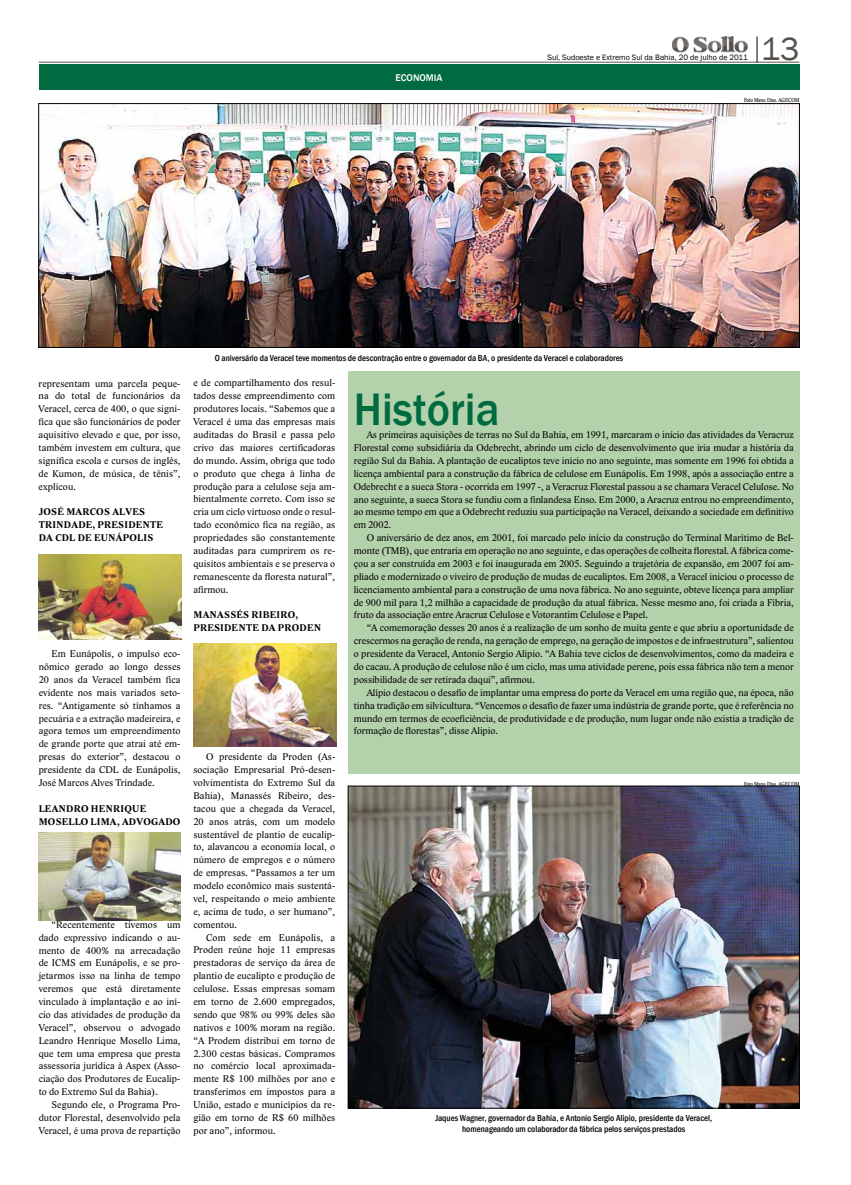
<style>
.page{position:relative;width:851px;height:1185px;background:#fff}
.page>*{position:absolute;margin:0;border:0;box-sizing:border-box;transform-origin:0 0}
.t1{font:500 46.8px "Franklin Gothic";color:#006a40;scale:.94 1}
.t2{font:33px "Franklin Gothic";color:#57514d}
.t3{font:10px/12.9px "Lido STF";letter-spacing:.01em;color:#000;text-align:justify}
.t4{font:700 10px/12.9px "Lido STF";letter-spacing:.025em;color:#000}
.t5{font:500 10px "Franklin Gothic";color:#fff}
.t6{font:500 condensed 9px/11px "Franklin Gothic";color:#000;text-align:center}
.t7{font:8px "Franklin Gothic";color:#000}
.t8{font:6px "Lido STF Condensed";color:#000}
</style>
<div class="page">
<hr style="left:39px;top:62px;width:760px;height:1px;background:#57534c">
<img style="left:672px;top:37px;width:75px;height:15px">
<svg style="left:756px;top:37px;width:1px;height:25px"></svg>
<img style="left:39px;top:554px;width:142px;height:85px">
<img style="left:39px;top:832px;width:141px;height:88px">
<img style="left:193px;top:643px;width:143px;height:103px">
<div style="left:39px;top:64px;width:760px;height:26px;background:#006a40"></div>
<img style="left:40px;top:105px;width:757px;height:241px">
<div style="left:38px;top:103px;width:761px;height:245px;border:1px solid #000"></div>
<div style="left:348px;top:371px;width:451px;height:402px;background:#b3d1aa"></div>
<img style="left:349px;top:787px;width:448px;height:320px">
<div style="left:347px;top:785px;width:452px;height:324px;border:1px solid #000"></div>
<p class="t5" style="left:395px;top:71px;width:49px">ECONOMIA</p>
<p class="t7" style="left:547px;top:52px;width:202px">Sul, Sudoeste e Extremo Sul da Bahia, 20 de julho de 2011</p>
<h2 class="t2" style="left:760px;top:28px;width:40px">13</h2>
<p class="t8" style="left:744px;top:97px;width:57px">Foto Manu Dias. AGECOM</p>
<p class="t3" style="left:39px;top:377px;width:143px">representam uma parcela peque&shy;na do total de funcionários da Veracel, cerca de 400, o que signi&shy;fica que são funcionários de poder aquisitivo elevado e que, por isso, também investem em cultura, que significa escola e cursos de inglês, de Kumon, de música, de tênis”, explicou.</p>
<p class="t4" style="left:39px;top:506px;width:82px">JOSÉ MARCOS ALV</p>
<p class="t4" style="left:39px;top:506px;width:126px;text-indent:94px">ES<br>TRINDADE, PRESIDENTE<br>DA CDL DE EUNÁPOLI S</p>
<p class="t3" style="left:39px;top:647px;width:143px;text-indent:13px">Em Eunápolis, o impulso eco&shy;nômico gerado ao longo desses 20 anos da Veracel também fica evidente nos mais variados seto&shy;res. “Antigamente só tínhamos a pecuária e a extração madeireira, e agora temos um empreendimento de grande porte que atrai até em&shy;presas do exterior”, destacou o presidente da CDL de Eunápolis, José Marcos Alves Trindade.</p>
<p class="t4" style="left:39px;top:802px;width:143px">LEANDRO HENRIQUE<br>MOSELLO LIMA, ADVOGADO</p>
<p class="t3" style="left:39px;top:918px;width:143px;text-indent:13px">“Recentemente tivemos um dado expressivo indicando o au&shy;mento de 400% na arrecadação de ICMS em Eunápolis, e se pro&shy;jetarmos isso na linha de tempo veremos que está diretamente vinculado à implantação e ao iní&shy;cio das atividades de produção da Veracel”, observou o advogado Leandro Henrique Mosello Lima, que tem uma empresa que presta assessoria jurídica à Aspex (Asso&shy;ciação dos Produtores de Eucalip&shy;to do Extremo Sul da Bahia).</p>
<p class="t3" style="left:39px;top:1098px;width:143px;text-indent:13px">Segundo ele, o Programa Pro&shy;dutor Florestal, desenvolvido pela Veracel, é uma prova de repartição</p>
<p class="t6" style="left:215px;top:352px;width:410px">O aniversário da Veracel teve momentos de descontração entre o governador da BA, o presidente da Veracel e colaboradores</p>
<p class="t3" style="left:193px;top:377px;width:143px">e de compartilhamento dos resul&shy;tados desse empreendimento com produtores locais. “Sabemos que a Veracel é uma das empresas mais auditadas do Brasil e passa pelo crivo das maiores certificadoras do mundo. Assim, obriga que todo o produto que chega à linha de produção para a celulose seja am&shy;bientalmente correto. Com isso se cria um ciclo virtuoso onde o resul&shy;tado econômico fica na região, as propriedades são constantemente auditadas para cumprirem os re&shy;quisitos ambientais e se preserva o remanescente da floresta natural”, afirmou.</p>
<p class="t4" style="left:193px;top:609px;width:65px">MANASSÉS RIB</p>
<p class="t4" style="left:193px;top:609px;width:129px;text-indent:76px">EIRO,<br>PRESIDENTE DA PRODEN</p>
<p class="t3" style="left:193px;top:750px;width:143px;text-indent:13px">O presidente da Proden (As&shy;sociação Empresarial Pró-desen&shy;volvimentista do Extremo Sul da Bahia), Manassés Ribeiro, des&shy;tacou que a chegada da Veracel, 20 anos atrás, com um modelo sustentável de plantio de eucalip&shy;to, alavancou a economia local, o número de empregos e o número de empresas. “Passamos a ter um modelo econômico mais sustentá&shy;vel, respeitando o meio ambiente e, acima de tudo, o ser humano”, comentou.</p>
<p class="t3" style="left:193px;top:931px;width:143px;text-indent:13px">Com sede em Eunápolis, a Proden reúne hoje 11 empresas prestadoras de serviço da área de plantio de eucalipto e produção de celulose. Essas empresas somam em torno de 2.600 empregados, sendo que 98% ou 99% deles são nativos e 100% moram na região. “A Prodem distribui em torno de 2.300 cestas básicas. Compramos no comércio local aproximada&shy;mente R$ 100 milhões por ano e transferimos em impostos para a União, estado e municípios da re&shy;gião em torno de R$ 60 milhões por ano”, informou.</p>
<h1 class="t1" style="left:354px;top:381px;width:156px">HISTÓRIA</h1>
<p class="t3" style="left:354px;top:428px;width:441px;text-indent:13px">As primeiras aquisições de terras no Sul da Bahia, em 1991, marcaram o início das atividades da Veracruz Florestal como subsidiária da Odebrecht, abrindo um ciclo de desenvolvimento que iria mudar a história da região Sul da Bahia. A plantação de eucaliptos teve início no ano seguinte, mas somente em 1996 foi obtida a licença ambiental para a construção da fábrica de celulose em Eunápolis. Em 1998, após a associação entre a Odebrecht e a sueca Stora - ocorrida em 1997 -, a Veracruz Florestal passou a se chamara Veracel Celulose. No ano seguinte, a sueca Stora se fundiu com a finlandesa Enso. Em 2000, a Aracruz entrou no empreendimento, ao mesmo tempo em que a Odebrecht reduziu sua participação na Veracel, deixando a sociedade em definitivo em 2002.</p>
<p class="t3" style="left:354px;top:531px;width:441px;text-indent:13px">O aniversário de dez anos, em 2001, foi marcado pelo início da construção do Terminal Marítimo de Bel&shy;monte (TMB), que entraria em operação no ano seguinte, e das operações de colheita florestal. A fábrica come&shy;çou a ser construída em 2003 e foi inaugurada em 2005. Seguindo a trajetória de expansão, em 2007 foi am&shy;pliado e modernizado o viveiro de produção de mudas de eucaliptos. Em 2008, a Veracel iniciou o processo de licenciamento ambiental para a construção de uma nova fábrica. No ano seguinte, obteve licença para ampliar de 900 mil para 1,2 milhão a capacidade de produção da atual fábrica. Nesse mesmo ano, foi criada a Fibria, fruto da associação entre Aracruz Celulose e Votorantim Celulose e Papel.</p>
<p class="t3" style="left:354px;top:622px;width:441px;text-indent:13px">“A comemoração desses 20 anos é a realização de um sonho de muita gente e que abriu a oportunidade de crescermos na geração de renda, na geração de emprego, na geração de impostos e de infraestrutura”, salientou o presidente da Veracel, Antonio Sergio Alipio. “A Bahia teve ciclos de desenvolvimentos, como da madeira e do cacau. A produção de celulose não é um ciclo, mas uma atividade perene, pois essa fábrica não tem a menor possibilidade de ser retirada daqui”, afirmou.</p>
<p class="t3" style="left:354px;top:686px;width:441px;text-indent:13px">Alípio destacou o desafio de implantar uma empresa do porte da Veracel em uma região que, na época, não tinha tradição em silvicultura. “Vencemos o desafio de fazer uma indústria de grande porte, que é referência no mundo em termos de ecoeficiência, de produtividade e de produção, num lugar onde não existia a tradição de formação de florestas”, disse Alipio.</p>
<p class="t8" style="left:744px;top:780px;width:57px">Foto Manu Dias. AGECOM</p>
<p class="t6" style="left:435px;top:1112px;width:278px">Jaques Wagner, governador da Bahia, e Antonio Sergio Alipio, presidente da Veracel, homenageando um colaborador da fábrica pelos serviços prestados</p>
</div>
